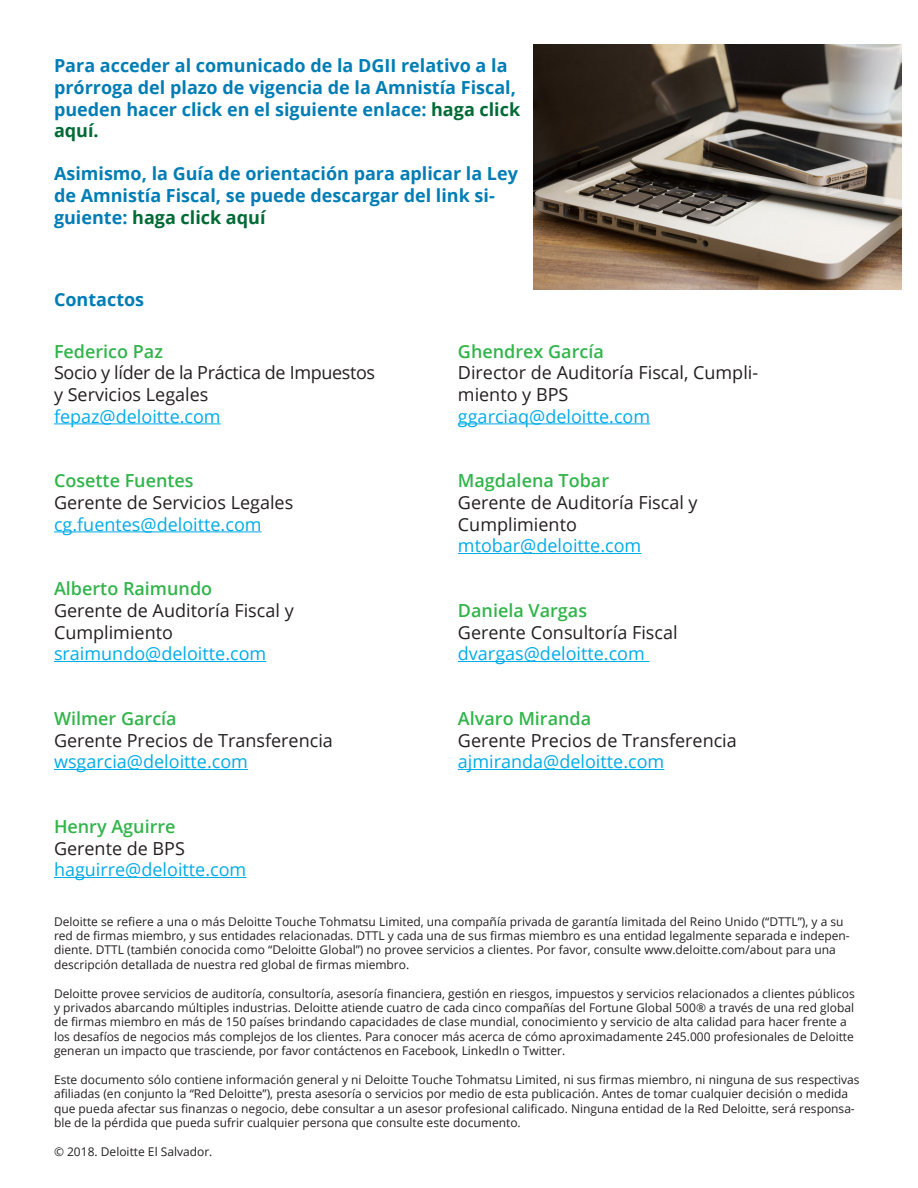
<style>
.page{position:relative;width:918px;height:1188px;background:#fff}
.page>*{position:absolute;margin:0;border:0;box-sizing:border-box;transform-origin:0 0}
.t1{font:700 18px/21.6px "Open Sans";color:#007db5}
.t2{font:18px/21.6px "Open Sans";color:#231f20}
.t3{font:18px "Open Sans";color:#00abe7}
.t4{font:600 18px "Open Sans";color:#31b44a}
.t5{font:18px/21.6px "Open Sans";letter-spacing:-.02em;color:#231f20}
.t6{font:12px/14.4px "Open Sans";color:#231f20}
.s1{color:#006a35}
</style>
<div class="page">
<hr style="left:54px;top:423px;width:167px;height:1px;background:#00abe7">
<hr style="left:54px;top:531px;width:208px;height:1px;background:#00abe7">
<hr style="left:54px;top:661px;width:212px;height:1px;background:#00abe7">
<hr style="left:54px;top:769px;width:194px;height:1px;background:#00abe7">
<hr style="left:54px;top:877px;width:192px;height:1px;background:#00abe7">
<hr style="left:458px;top:423px;width:192px;height:1px;background:#00abe7">
<hr style="left:458px;top:553px;width:183px;height:1px;background:#00abe7">
<hr style="left:458px;top:661px;width:192px;height:1px;background:#00abe7">
<hr style="left:458px;top:769px;width:206px;height:1px;background:#00abe7">
<img style="left:534px;top:44px;width:367px;height:245px">
<p class="t1" style="left:54px;top:55px;width:468px">Para acceder al comunicado de la DGII relativo a la prórroga del plazo de vigencia de la Amnistía Fiscal, pueden hacer click en el siguiente enlace: <span class="s1">haga click aquí.</span></p>
<p class="t1" style="left:54px;top:163px;width:465px">Asimismo, la Guía de orientación para aplicar la Ley de Amnistía Fiscal, se puede descargar del link si&shy;guiente: <span class="s1">haga click aquí</span></p>
<p class="t1" style="left:54px;top:289px;width:92px">Contactos</p>
<p class="t4" style="left:54px;top:339px;width:111px">Federico Paz</p>
<p class="t5" style="left:54px;top:362px;width:323px">Socio y líder de la Práctica de Impuestos y Servicios Legales</p>
<p class="t3" style="left:54px;top:404px;width:168px">fepaz@deloitte.com</p>
<p class="t4" style="left:54px;top:468px;width:141px">Cosette Fuentes</p>
<p class="t2" style="left:54px;top:491px;width:241px">Gerente de Servicios Legales</p>
<p class="t3" style="left:54px;top:512px;width:209px">cg.fuentes@deloitte.com</p>
<p class="t4" style="left:54px;top:576px;width:160px">Alberto Raimundo</p>
<p class="t2" style="left:54px;top:599px;width:241px">Gerente de Auditoría Fiscal y</p>
<p class="t2" style="left:54px;top:621px;width:120px">Cumplimiento</p>
<p class="t3" style="left:54px;top:641px;width:214px">sraimundo@deloitte.com</p>
<p class="t4" style="left:54px;top:706px;width:124px">Wilmer García</p>
<p class="t2" style="left:54px;top:729px;width:280px">Gerente Precios de Transferencia</p>
<p class="t3" style="left:54px;top:749px;width:196px">wsgarcia@deloitte.com</p>
<p class="t4" style="left:54px;top:814px;width:123px">Henry Aguirre</p>
<p class="t2" style="left:54px;top:837px;width:133px">Gerente de BPS</p>
<p class="t3" style="left:54px;top:857px;width:194px">haguirre@deloitte.com</p>
<p class="t4" style="left:458px;top:339px;width:147px">Ghendrex García</p>
<p class="t2" style="left:458px;top:362px;width:302px">Director de Auditoría Fiscal, Cumpli&shy;miento y BPS</p>
<p class="t3" style="left:458px;top:404px;width:194px">ggarciaq@deloitte.com</p>
<p class="t4" style="left:458px;top:468px;width:153px">Magdalena Tobar</p>
<p class="t2" style="left:458px;top:491px;width:241px">Gerente de Auditoría Fiscal y</p>
<p class="t2" style="left:458px;top:513px;width:120px">Cumplimiento</p>
<p class="t3" style="left:458px;top:533px;width:185px">mtobar@deloitte.com</p>
<p class="t4" style="left:458px;top:598px;width:131px">Daniela Vargas</p>
<p class="t2" style="left:458px;top:621px;width:221px">Gerente Consultoría Fiscal</p>
<p class="t3" style="left:458px;top:641px;width:188px">dvargas@deloitte.com</p>
<p class="t4" style="left:458px;top:706px;width:135px">Alvaro Miranda</p>
<p class="t2" style="left:458px;top:729px;width:280px">Gerente Precios de Transferencia</p>
<p class="t3" style="left:458px;top:749px;width:208px">ajmiranda@deloitte.com</p>
<p class="t6" style="left:54px;top:914px;width:797px">Deloitte se refiere a una o más Deloitte Touche Tohmatsu Limited, una compañía privada de garantía limitada del Reino Unido (“DTTL”), y a su red de firmas miembro, y sus entidades relacionadas. DTTL y cada una de sus firmas miembro es una entidad legalmente separada e indepen&shy;diente. DTTL (también conocida como “Deloitte Global”) no provee servicios a clientes. Por favor, consulte www.deloitte.com/about para una descripción detallada de nuestra red global de firmas miembro.</p>
<p class="t6" style="left:54px;top:986px;width:802px">Deloitte provee servicios de auditoría, consultoría, asesoría financiera, gestión en riesgos, impuestos y servicios relacionados a clientes públicos y privados abarcando múltiples industrias. Deloitte atiende cuatro de cada cinco compañías del Fortune Global 500® a través de una red global de firmas miembro en más de 150 países brindando capacidades de clase mundial, conocimiento y servicio de alta calidad para hacer frente a los desafíos de negocios más complejos de los clientes. Para conocer más acerca de cómo aproximadamente 245.000 profesionales de Deloitte generan un impacto que trasciende, por favor contáctenos en Facebook, LinkedIn o Twitter.</p>
<p class="t6" style="left:54px;top:1072px;width:807px">Este documento sólo contiene información general y ni Deloitte Touche Tohmatsu Limited, ni sus firmas miembro, ni ninguna de sus respectivas afiliadas (en conjunto la “Red Deloitte”), presta asesoría o servicios por medio de esta publicación. Antes de tomar cualquier decisión o medida que pueda afectar sus finanzas o negocio, debe consultar a un asesor profesional calificado. Ninguna entidad de la Red Deloitte, será responsa&shy;ble de la pérdida que pueda sufrir cualquier persona que consulte este documento.</p>
<p class="t6" style="left:54px;top:1144px;width:160px">© 2018. Deloitte El Salvador.</p>
</div>
